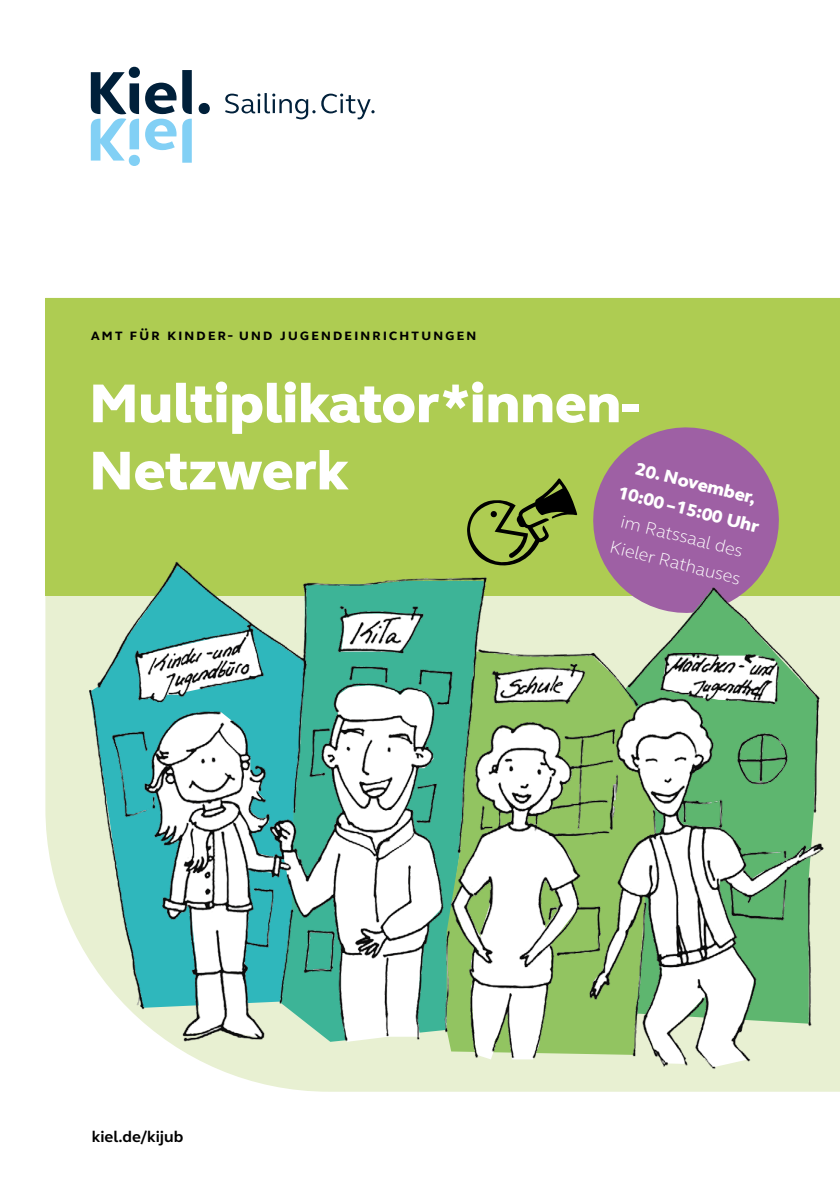
<style>
.page{position:relative;width:840px;height:1191px;background:#fff}
.page>*{position:absolute;margin:0;border:0;box-sizing:border-box;transform-origin:0 0}
.t1{font:800 56px/67.2px "FS Elliot Pro";color:#fff}
.t2{font:300 18px/27.2px "FS Elliot Pro";color:#fff}
.t3{font:800 18px/27.2px "FS Elliot Pro";color:#fff;text-align:center}
.Beispielamt{font:700 16px "FS Elliot Pro";letter-spacing:.1em;color:#000}
</style>
<div class="page">
<svg style="left:225px;top:93px;width:90px;height:26px"></svg>
<svg style="left:321px;top:94px;width:53px;height:25px"></svg>
<div style="left:129px;top:155px;width:11px;height:11px;background:#82d0f5;border-radius:50%"></div>
<div style="left:129px;top:67px;width:11px;height:11px;background:#00203a;border-radius:50%"></div>
<div style="left:198px;top:103px;width:12px;height:11px;background:#00203a;border-radius:50%"></div>
<svg style="left:145px;top:83px;width:31px;height:67px"></svg>
<svg style="left:182px;top:70px;width:10px;height:93px"></svg>
<svg style="left:91px;top:72px;width:48px;height:89px"></svg>
<div style="left:221px;top:1070px;width:618px;height:21px;background:#e8f0d2"></div>
<div style="left:45px;top:298px;width:794px;height:297px;background:#aecc52"></div>
<svg style="left:593px;top:427px;width:186px;height:123px;fill:#9e60a4"></svg>
<svg style="left:467px;top:478px;width:110px;height:72px"></svg>
<img style="left:45px;top:550px;width:794px;height:520px">
<p class="Beispielamt" style="left:91px;top:324px;width:387px">Amt für Kinder- und Jugendeinrichtungen</p>
<h1 class="t1" style="left:89px;top:369px;width:551px">Multiplikator*innen-<br>Netzwerk</h1>
<h1 class="t3" style="left:628px;top:452px;width:146px;rotate:14deg">20. November,<br>10:00 –15:00 Uhr</h1>
<h1 class="t2" style="left:620px;top:506px;width:135px;rotate:14deg">im Ratssaal des<br>Kieler Rathauses</h1>
<p class="Beispielamt" style="left:92px;top:1126px;width:93px">kiel.de/kijub</p>
</div>
